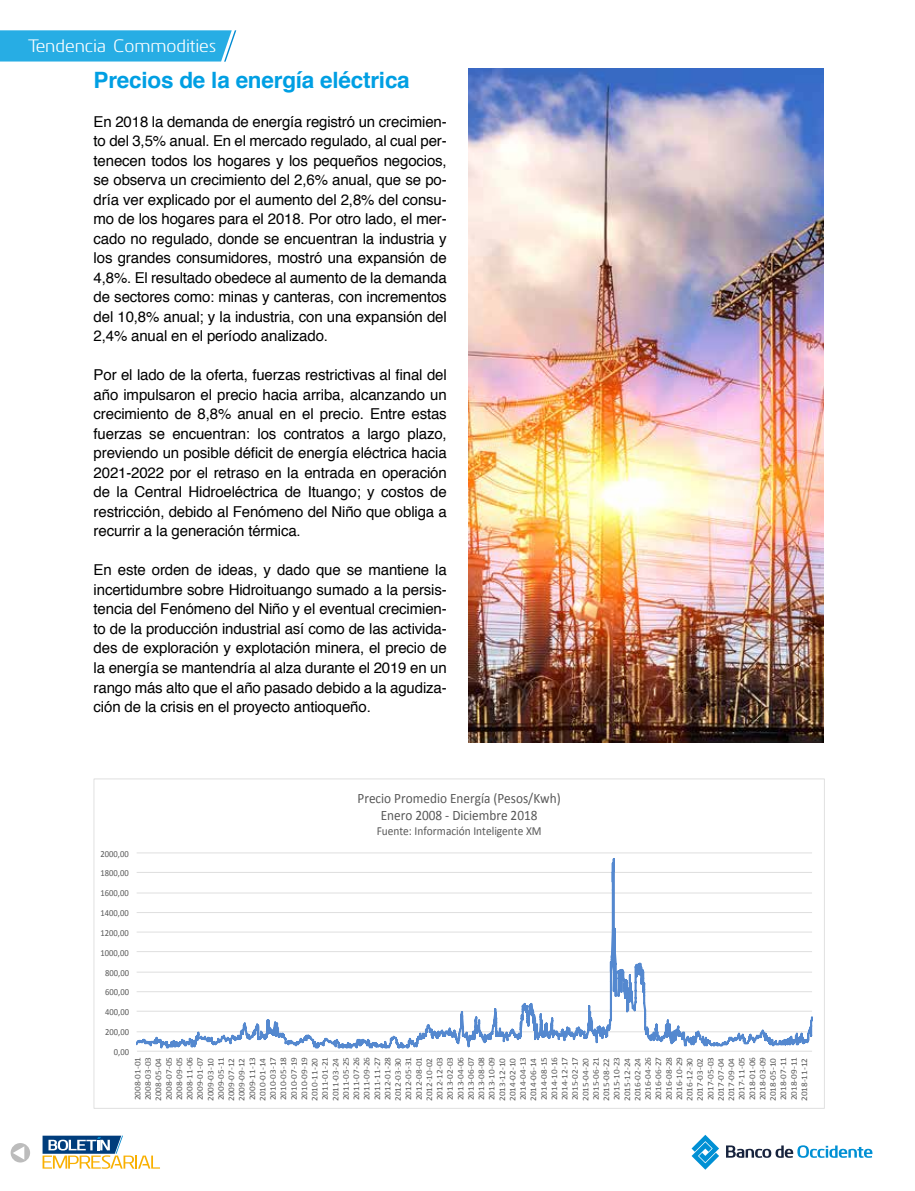
<style>
.page{position:relative;width:915px;height:1191px;background:#fff}
.page>*{position:absolute;margin:0;border:0;box-sizing:border-box;transform-origin:0 0}
.t1{font:700 22.5px "Helvetica";letter-spacing:-.01em;color:#009fe3}
.t2{font:18px "Kuro";color:#fff}
.t3{font:15px/19.5px "Helvetica";letter-spacing:-.01em;color:#000;text-align:justify}
.t4{font:14.4px/16.5px "Calibri";color:#595959;text-align:center;scale:.92 1}
.t5{font:12.3px "Calibri";color:#595959;scale:.92 1}
.t6{font:9.3px "Calibri";color:#595959;scale:.92 1}
.t7{font:8.55px/10.4px "Calibri";color:#595959;text-align:justify;scale:1.08 1}
</style>
<div class="page">
<svg style="left:43px;top:1135px;width:117px;height:33px"></svg>
<svg style="left:691px;top:1134px;width:27px;height:35px"></svg>
<svg style="left:726px;top:1145px;width:146px;height:13px"></svg>
<svg style="left:11px;top:1143px;width:19px;height:19px"></svg>
<svg style="left:0;top:30px;width:236px;height:32px;background:#33b1e5"></svg>
<hr style="left:137px;top:852px;width:674px;height:1px;background:#e0e0e0">
<hr style="left:137px;top:1050px;width:674px;height:1px;background:#e0e0e0">
<svg style="left:136px;top:858px;width:676px;height:191px"></svg>
<img style="left:468px;top:68px;width:354px;height:675px">
<p class="t2" style="left:28px;top:32px;width:190px">Tendencia Commodities</p>
<h1 class="t1" style="left:94px;top:62px;width:317px">Precios de la energía eléctrica</h1>
<p class="t3" style="left:94px;top:112px;width:354px">En 2018 la demanda de energía registró un crecimien&shy;to del 3,5% anual. En el mercado regulado, al cual per&shy;tenecen todos los hogares y los pequeños negocios, se observa un crecimiento del 2,6% anual, que se po&shy;dría ver explicado por el aumento del 2,8% del consu&shy;mo de los hogares para el 2018. Por otro lado, el mer&shy;cado no regulado, donde se encuentran la industria y los grandes consumidores, mostró una expansión de 4,8%. El resultado obedece al aumento de la demanda de sectores como: minas y canteras, con incrementos del 10,8% anual; y la industria, con una expansión del 2,4% anual en el período analizado.</p>
<p class="t3" style="left:94px;top:366px;width:354px">Por el lado de la oferta, fuerzas restrictivas al final del año impulsaron el precio hacia arriba, alcanzando un crecimiento de 8,8% anual en el precio. Entre estas fuerzas se encuentran: los contratos a largo plazo, previendo un posible déficit de energía eléctrica hacia 2021-2022 por el retraso en la entrada en operación de la Central Hidroeléctrica de Ituango; y costos de restricción, debido al Fenómeno del Niño que obliga a recurrir a la generación térmica.</p>
<p class="t3" style="left:94px;top:561px;width:354px">En este orden de ideas, y dado que se mantiene la incertidumbre sobre Hidroituango sumado a la persis&shy;tencia del Fenómeno del Niño y el eventual crecimien&shy;to de la producción industrial así como de las activida&shy;des de exploración y explotación minera, el precio de la energía se mantendría al alza durante el 2019 en un rango más alto que el año pasado debido a la agudiza&shy;ción de la crisis en el proyecto antioqueño.</p>
<p class="t6" style="left:101px;top:847px;width:32px">2000,00</p>
<p class="t6" style="left:101px;top:867px;width:32px">1800,00</p>
<p class="t6" style="left:101px;top:887px;width:32px">1600,00</p>
<p class="t6" style="left:101px;top:907px;width:32px">1400,00</p>
<p class="t6" style="left:101px;top:927px;width:32px">1200,00</p>
<p class="t6" style="left:101px;top:946px;width:32px">1000,00</p>
<p class="t6" style="left:105px;top:966px;width:27px">800,00</p>
<p class="t6" style="left:105px;top:986px;width:27px">600,00</p>
<p class="t6" style="left:105px;top:1006px;width:27px">400,00</p>
<p class="t6" style="left:105px;top:1026px;width:27px">200,00</p>
<p class="t4" style="left:357px;top:790px;width:222px">Precio Promedio Energía (Pesos/Kwh)<br>Enero 2008 - Diciembre 2018</p>
<p class="t5" style="left:376px;top:823px;width:181px">Fuente: Información Inteligente XM</p>
<p class="t6" style="left:114px;top:1046px;width:18px">0,00</p>
<p class="t7" style="left:132px;top:1101px;width:42px;rotate:-90deg">2008-01-01<br>2008-03-03<br>2008-05-04<br>2008-07-05<br>2008-09-05<br>2008-11-06<br>2009-01-07<br>2009-03-10<br>2009-05-11<br>2009-07-12<br>2009-09-12<br>2009-11-13<br>2010-01-14<br>2010-03-17<br>2010-05-18<br>2010-07-19<br>2010-09-19<br>2010-11-20<br>2011-01-21<br>2011-03-24<br>2011-05-25<br>2011-07-26<br>2011-09-26<br>2011-11-27<br>2012-01-28<br>2012-03-30<br>2012-05-31<br>2012-08-01<br>2012-10-02<br>2012-12-03<br>2013-02-03<br>2013-04-06<br>2013-06-07<br>2013-08-08<br>2013-10-09<br>2013-12-10<br>2014-02-10<br>2014-04-13<br>2014-06-14<br>2014-08-15<br>2014-10-16<br>2014-12-17<br>2015-02-17<br>2015-04-20<br>2015-06-21<br>2015-08-22<br>2015-10-23<br>2015-12-24<br>2016-02-24<br>2016-04-26<br>2016-06-27<br>2016-08-28<br>2016-10-29<br>2016-12-30<br>2017-03-02<br>2017-05-03<br>2017-07-04<br>2017-09-04<br>2017-11-05<br>2018-01-06<br>2018-03-09<br>2018-05-10<br>2018-07-11<br>2018-09-11<br>2018-11-12</p>
</div>
